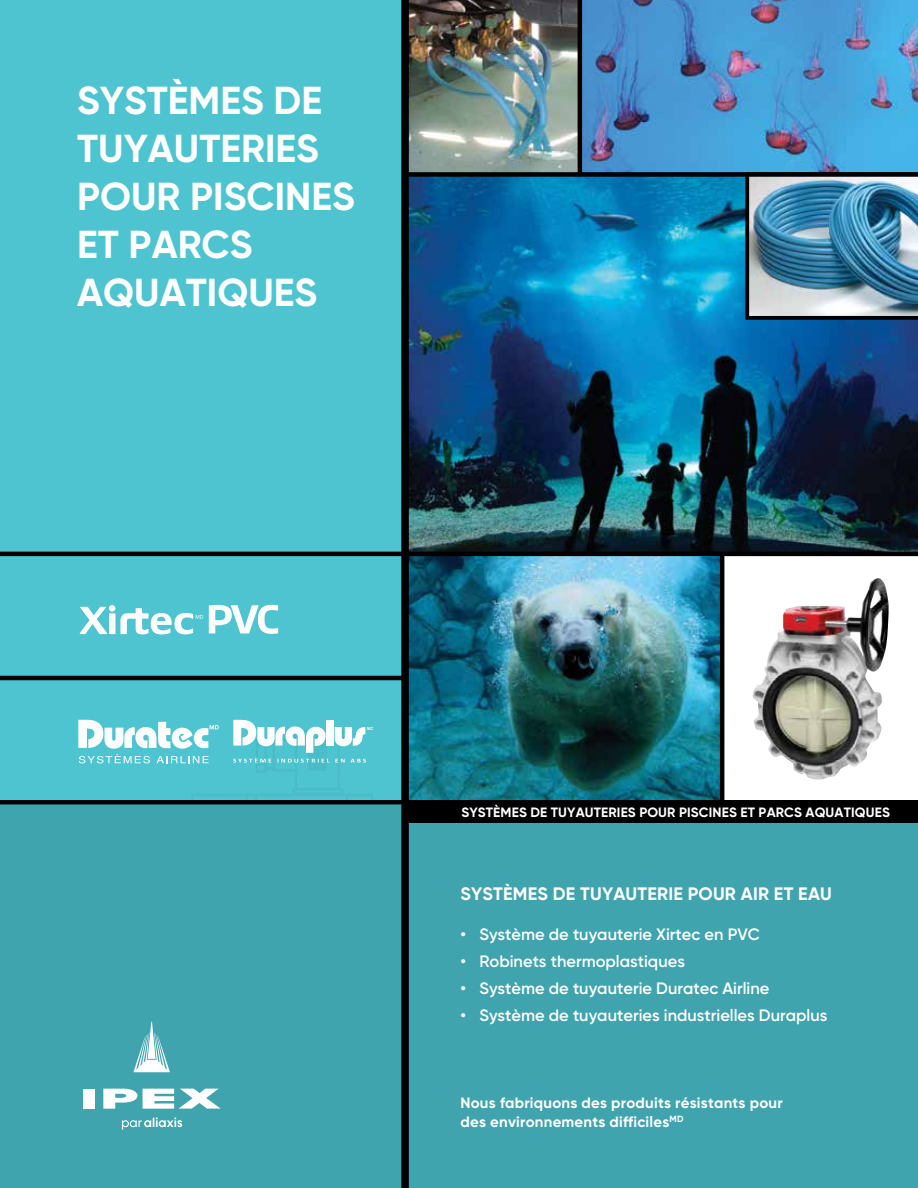
<style>
.page{position:relative;width:918px;height:1188px;background:#fff}
.page>*{position:absolute;margin:0;border:0;box-sizing:border-box;transform-origin:0 0}
.t1{font:700 39px/48px "Gilroy";color:#fff}
.t2{font:700 18px "Gilroy";letter-spacing:.01em;color:#fff}
.t3{font:600 16.5px "Gilroy";color:#fff}
.t4{font:700 15px/19.5px "Gilroy";letter-spacing:.015em;color:#fff}
.t5{font:700 13.5px "Gilroy";letter-spacing:.01em;color:#fff}
.t6{font:700 4.05px "Helvetica";color:#fff}
</style>
<div class="page">
<img style="left:582px;top:0;width:336px;height:172px">
<img style="left:409px;top:0;width:169px;height:172px">
<div style="left:0;top:802px;width:918px;height:386px;background:#40a4ae"></div>
<div style="left:0;top:0;width:405px;height:804px;background:#4dc4cf"></div>
<img style="left:409px;top:177px;width:509px;height:375px">
<img style="left:745px;top:177px;width:173px;height:143px">
<img style="left:409px;top:556px;width:311px;height:245px">
<div style="left:405px;top:172px;width:513px;height:5px;background:#000"></div>
<hr style="left:578px;top:0;width:4px;height:175px;background:#000">
<hr style="left:720px;top:554px;width:4px;height:247px;background:#000">
<div style="left:83px;top:1089px;width:12px;height:20px;background:#fff"></div>
<svg style="left:103px;top:1089px;width:34px;height:20px"></svg>
<svg style="left:143px;top:1089px;width:78px;height:20px"></svg>
<svg style="left:133px;top:1022px;width:37px;height:50px"></svg>
<svg style="left:122px;top:1118px;width:60px;height:12px"></svg>
<div style="left:401px;top:0;width:8px;height:1188px;background:#000"></div>
<div style="left:407px;top:801px;width:511px;height:22px;background:#000"></div>
<div style="left:0;top:800px;width:405px;height:5px;background:#000"></div>
<svg style="left:78px;top:720px;width:141px;height:43px"></svg>
<hr style="left:0;top:676px;width:404px;height:4px;background:#000">
<svg style="left:233px;top:720px;width:133px;height:43px"></svg>
<img style="left:753px;top:578px;width:136px;height:202px">
<hr style="left:0;top:552px;width:918px;height:4px;background:#000">
<svg style="left:80px;top:607px;width:27px;height:27px"></svg>
<div style="left:109px;top:613px;width:6px;height:21px;background:#fff"></div>
<div style="left:109px;top:605px;width:6px;height:7px;background:#fff;border-radius:50%"></div>
<svg style="left:209px;top:605px;width:69px;height:29px"></svg>
<svg style="left:120px;top:608px;width:83px;height:26px"></svg>
<h1 class="t1" style="left:77px;top:76px;width:279px">SYSTÈMES DE<br>TUYAUTERIES<br>POUR PISCINES<br>ET PARCS<br>AQUATIQUES</h1>
<p class="t6" style="left:367px;top:726px;width:8px">MC</p>
<p class="t5" style="left:461px;top:804px;width:430px">SYSTÈMES DE TUYAUTERIES POUR PISCINES ET PARCS AQUATIQUES</p>
<p class="t2" style="left:461px;top:883px;width:373px">SYSTÈMES DE TUYAUTERIE POUR AIR ET EAU</p>
<p class="t3" style="left:461px;top:924px;width:301px">• Système de tuyauterie Xirtec en PVC</p>
<p class="t3" style="left:461px;top:951px;width:226px">• Robinets thermoplastiques</p>
<p class="t3" style="left:461px;top:978px;width:310px">• Système de tuyauterie Duratec Airline</p>
<p class="t3" style="left:461px;top:1005px;width:368px">• Système de tuyauteries industrielles Duraplus</p>
<p class="t4" style="left:461px;top:1092px;width:324px">Nous fabriquons des produits résistants pour des environnements difficiles<sup>MD</sup></p>
</div>
